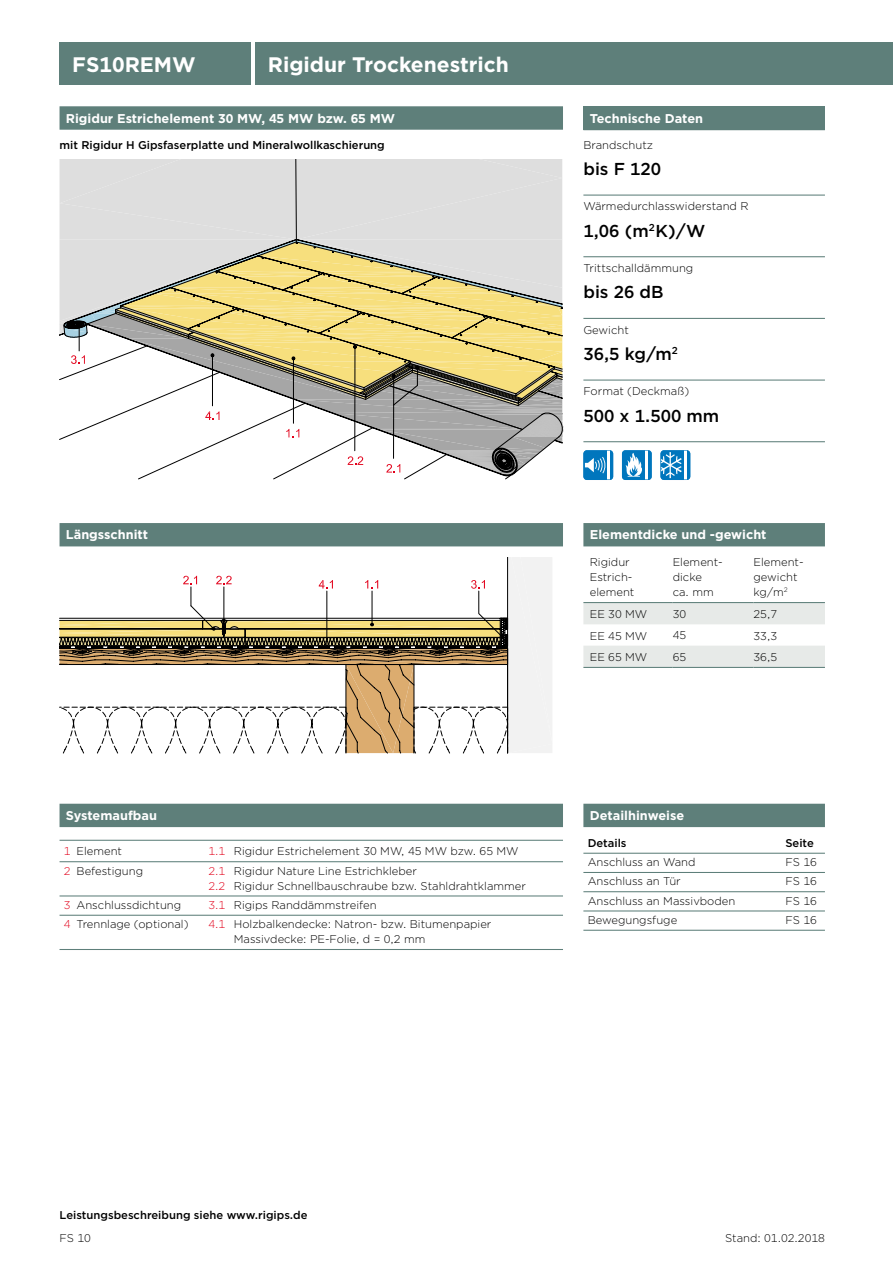
<style>
.page{position:relative;width:893px;height:1263px;background:#fff}
.page>*{position:absolute;margin:0;border:0;box-sizing:border-box;transform-origin:0 0}
.t1{font:700 21px "Gotham";color:#fff}
.t2{font:500 17.25px "Gotham";color:#000}
.t3{font:700 12.75px "Gotham";color:#fff}
.t4{font:300 11.25px/15px "Gotham";color:#000}
.t5{font:500 11.25px "Gotham";color:#000}
.s1{color:#e2001a}
</style>
<div class="page">
<div style="left:255px;top:43px;width:638px;height:42px;background:#5e7f7a"></div>
<div style="left:60px;top:43px;width:191px;height:42px;background:#5e7f7a"></div>
<div style="left:60px;top:106px;width:503px;height:24px;background:#5e7f7a"></div>
<svg style="left:59px;top:159px;width:504px;height:320px"></svg>
<hr style="left:60px;top:840px;width:503px;height:1px;background:#5e7f7a">
<hr style="left:60px;top:861px;width:503px;height:1px;background:#5e7f7a">
<hr style="left:60px;top:895px;width:503px;height:1px;background:#5e7f7a">
<hr style="left:60px;top:915px;width:503px;height:1px;background:#5e7f7a">
<hr style="left:60px;top:949px;width:503px;height:1px;background:#5e7f7a">
<div style="left:583px;top:804px;width:242px;height:23px;background:#5e7f7a"></div>
<div style="left:60px;top:804px;width:503px;height:23px;background:#5e7f7a"></div>
<hr style="left:583px;top:853px;width:242px;height:1px;background:#5e7f7a">
<hr style="left:583px;top:872px;width:242px;height:1px;background:#5e7f7a">
<hr style="left:583px;top:891px;width:242px;height:1px;background:#5e7f7a">
<hr style="left:583px;top:910px;width:242px;height:1px;background:#5e7f7a">
<hr style="left:583px;top:930px;width:242px;height:1px;background:#5e7f7a">
<div style="left:60px;top:523px;width:503px;height:23px;background:#5e7f7a"></div>
<svg style="left:59px;top:557px;width:493px;height:196px"></svg>
<div style="left:583px;top:523px;width:242px;height:23px;background:#5e7f7a"></div>
<svg style="left:583px;top:603px;width:242px;height:64px"></svg>
<hr style="left:583px;top:602px;width:90px;height:1px;background:#5e7f7a">
<hr style="left:673px;top:602px;width:80px;height:1px;background:#5e7f7a">
<hr style="left:753px;top:602px;width:72px;height:1px;background:#5e7f7a">
<hr style="left:583px;top:667px;width:90px;height:1px;background:#5e7f7a">
<hr style="left:673px;top:667px;width:80px;height:1px;background:#5e7f7a">
<hr style="left:753px;top:667px;width:72px;height:1px;background:#5e7f7a">
<div style="left:583px;top:106px;width:242px;height:24px;background:#5e7f7a"></div>
<hr style="left:583px;top:195px;width:242px;height:1px;background:#5e7f7a">
<hr style="left:583px;top:256px;width:242px;height:1px;background:#5e7f7a">
<hr style="left:583px;top:318px;width:242px;height:1px;background:#5e7f7a">
<hr style="left:583px;top:380px;width:242px;height:1px;background:#5e7f7a">
<hr style="left:583px;top:441px;width:242px;height:1px;background:#5e7f7a">
<svg style="left:583px;top:450px;width:30px;height:30px"></svg>
<svg style="left:622px;top:450px;width:30px;height:30px"></svg>
<svg style="left:660px;top:450px;width:30px;height:30px"></svg>
<h1 class="t1" style="left:72px;top:51px;width:125px">FS10REMW</h1>
<h1 class="t1" style="left:268px;top:51px;width:243px">Rigidur Trockenestrich</h1>
<p class="t3" style="left:66px;top:110px;width:331px">Rigidur Estrichelement 30 MW, 45 MW bzw. 65 MW</p>
<p class="t5" style="left:60px;top:138px;width:327px">mit Rigidur H Gipsfaserplatte und Mineralwollkaschierung</p>
<p class="t3" style="left:590px;top:110px;width:115px">Technische Daten</p>
<p class="t4" style="left:583px;top:138px;width:71px">Brandschutz</p>
<h2 class="t2" style="left:583px;top:157px;width:79px">bis F 120</h2>
<p class="t4" style="left:583px;top:199px;width:167px">Wärmedurchlasswiderstand R</p>
<h2 class="t2" style="left:583px;top:219px;width:123px">1,06 (m<sup>2</sup>K)/W</h2>
<p class="t4" style="left:583px;top:260px;width:111px">Trittschalldämmung</p>
<h2 class="t2" style="left:583px;top:281px;width:82px">bis 26 dB</h2>
<p class="t4" style="left:583px;top:322px;width:47px">Gewicht</p>
<h2 class="t2" style="left:583px;top:342px;width:96px">36,5 kg/m<sup>2</sup></h2>
<p class="t4" style="left:583px;top:384px;width:107px">Format (Deckmaß)</p>
<h2 class="t2" style="left:583px;top:404px;width:137px">500 x 1.500 mm</h2>
<p class="t3" style="left:66px;top:526px;width:84px">Längsschnitt</p>
<p class="t3" style="left:590px;top:526px;width:178px">Elementdicke und -gewicht</p>
<p class="t4" style="left:590px;top:554px;width:41px">Rigidur</p>
<p class="t4" style="left:673px;top:554px;width:52px">Element-</p>
<p class="t4" style="left:753px;top:554px;width:52px">Element-</p>
<p class="t4" style="left:590px;top:569px;width:44px">Estrich-</p>
<p class="t4" style="left:673px;top:569px;width:31px">dicke</p>
<p class="t4" style="left:753px;top:569px;width:46px">gewicht</p>
<p class="t4" style="left:590px;top:584px;width:46px">element</p>
<p class="t4" style="left:673px;top:584px;width:43px">ca. mm</p>
<p class="t4" style="left:753px;top:584px;width:36px">kg/m<sup>2</sup></p>
<p class="t4" style="left:590px;top:606px;width:59px">EE 30 MW</p>
<p class="t4" style="left:673px;top:606px;width:15px">30</p>
<p class="t4" style="left:753px;top:606px;width:25px">25,7</p>
<p class="t4" style="left:590px;top:628px;width:59px">EE 45 MW</p>
<p class="t4" style="left:673px;top:628px;width:15px">45</p>
<p class="t4" style="left:753px;top:628px;width:25px">33,3</p>
<p class="t4" style="left:590px;top:649px;width:59px">EE 65 MW</p>
<p class="t4" style="left:673px;top:649px;width:15px">65</p>
<p class="t4" style="left:753px;top:649px;width:25px">36,5</p>
<p class="t3" style="left:66px;top:807px;width:93px">Systemaufbau</p>
<p class="t3" style="left:590px;top:807px;width:96px">Detailhinweise</p>
<p class="t5" style="left:588px;top:835px;width:40px">Details</p>
<p class="t5" style="left:785px;top:835px;width:30px">Seite</p>
<p class="t4" style="left:588px;top:854px;width:109px">Anschluss an Wand</p>
<p class="t4" style="left:785px;top:854px;width:33px">FS 16</p>
<p class="t4" style="left:588px;top:873px;width:95px">Anschluss an Tür</p>
<p class="t4" style="left:785px;top:873px;width:33px">FS 16</p>
<p class="t4" style="left:588px;top:893px;width:149px">Anschluss an Massivboden</p>
<p class="t4" style="left:785px;top:893px;width:33px">FS 16</p>
<p class="t4" style="left:588px;top:912px;width:91px">Bewegungsfuge</p>
<p class="t4" style="left:785px;top:912px;width:33px">FS 16</p>
<p class="t4" style="left:64px;top:843px;width:60px"><span class="s1">1</span> Element</p>
<p class="t4" style="left:208px;top:843px;width:312px"><span class="s1">1.1</span> Rigidur Estrichelement 30 MW, 45 MW bzw. 65 MW</p>
<p class="t4" style="left:64px;top:863px;width:81px"><span class="s1">2</span> Befestigung</p>
<p class="t4" style="left:208px;top:863px;width:319px"><span class="s1">2.1</span> Rigidur Nature Line Estrichkleber<br><span class="s1">2.2</span> Rigidur Schnellbauschraube bzw. Stahldrahtklammer</p>
<p class="t4" style="left:64px;top:897px;width:119px"><span class="s1">3</span> Anschlussdichtung</p>
<p class="t4" style="left:208px;top:897px;width:170px"><span class="s1">3.1</span> Rigips Randdämmstreifen</p>
<p class="t4" style="left:64px;top:916px;width:126px"><span class="s1">4</span> Trennlage (optional)</p>
<p class="t4" style="left:234px;top:916px;width:259px;text-indent:-26px"><span class="s1">4.1</span> Holzbalkendecke: Natron- bzw. Bitumenpapier<br>Massivdecke: PE-Folie, d = 0,2 mm</p>
<p class="t5" style="left:60px;top:1208px;width:250px">Leistungsbeschreibung siehe www.rigips.de</p>
<p class="t4" style="left:60px;top:1230px;width:33px">FS 10</p>
<p class="t4" style="left:725px;top:1230px;width:101px">Stand: 01.02.2018</p>
</div>
